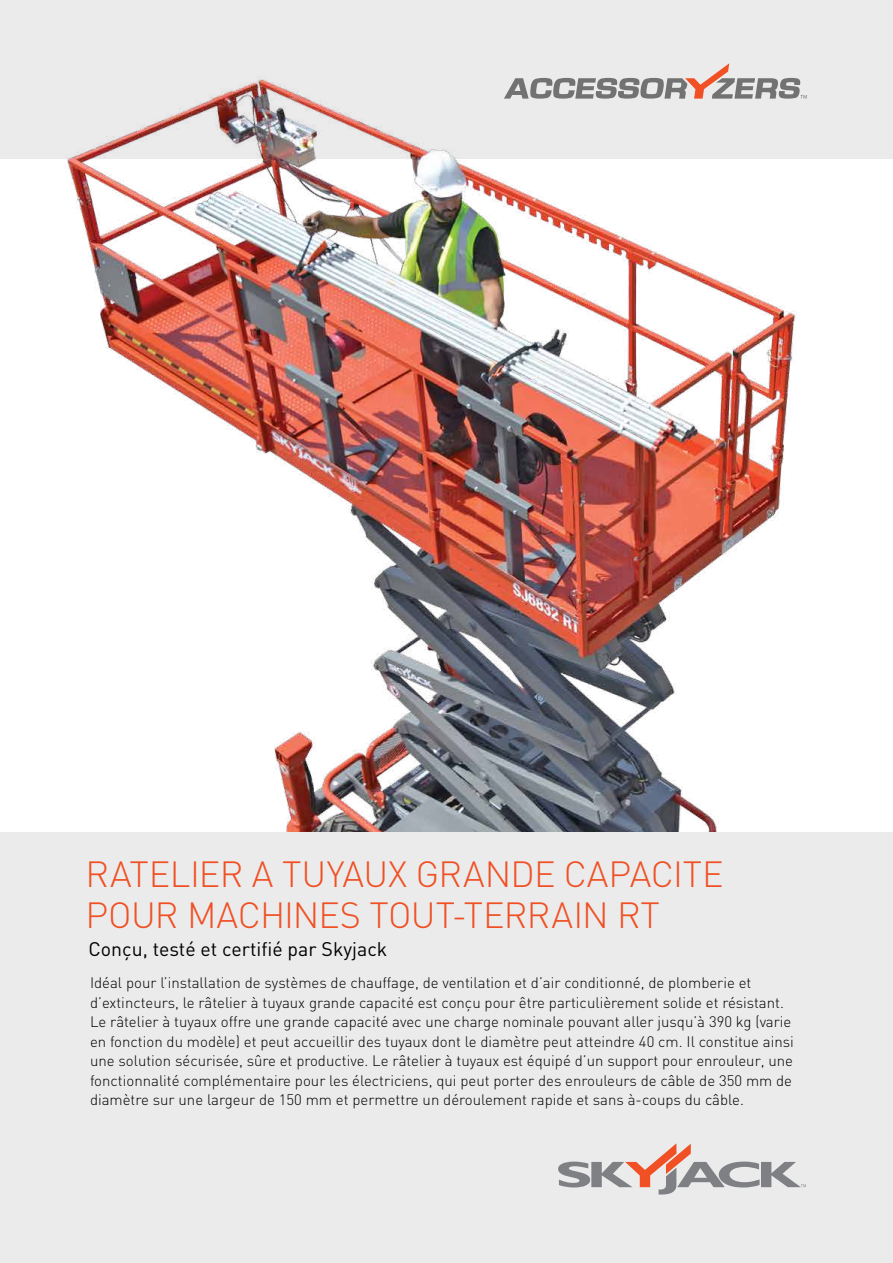
<style>
.page{position:relative;width:893px;height:1263px;background:#fff}
.page>*{position:absolute;margin:0;border:0;box-sizing:border-box;transform-origin:0 0}
.t1{font:300 36px/40.5px "DIN";letter-spacing:-.015em;color:#f05023}
.t2{font:19.5px "DIN";color:#000}
.t3{font:300 15px/19.5px "DIN";color:#000}
</style>
<div class="page">
<div style="left:0;top:0;width:893px;height:159px;background:#ebebec"></div>
<img style="left:65px;top:76px;width:731px;height:756px">
<div style="left:0;top:832px;width:893px;height:431px;background:#ebebec"></div>
<svg style="left:558px;top:1143px;width:248px;height:51px"></svg>
<svg style="left:504px;top:63px;width:303px;height:36px"></svg>
<h1 class="t1" style="left:86px;top:853px;width:640px">RATELIER A TUYAUX GRANDE CAPACITE<br>POUR MACHINES TOUT-TERRAIN RT</h1>
<h2 class="t2" style="left:88px;top:936px;width:300px">Conçu, testé et certifié par Skyjack</h2>
<p class="t3" style="left:90px;top:973px;width:705px">Idéal pour l’installation de systèmes de chauffage, de ventilation et d’air conditionné, de plomberie et d’extincteurs, le râtelier à tuyaux grande capacité est conçu pour être particulièrement solide et résistant.<br>Le râtelier à tuyaux offre une grande capacité avec une charge nominale pouvant aller jusqu’à 390 kg (varie en fonction du modèle) et peut accueillir des tuyaux dont le diamètre peut atteindre 40 cm. Il constitue ainsi une solution sécurisée, sûre et productive. Le râtelier à tuyaux est équipé d’un support pour enrouleur, une fonctionnalité complémentaire pour les électriciens, qui peut porter des enrouleurs de câble de 350 mm de diamètre sur une largeur de 150 mm et permettre un déroulement rapide et sans à-coups du câble.</p>
</div>
